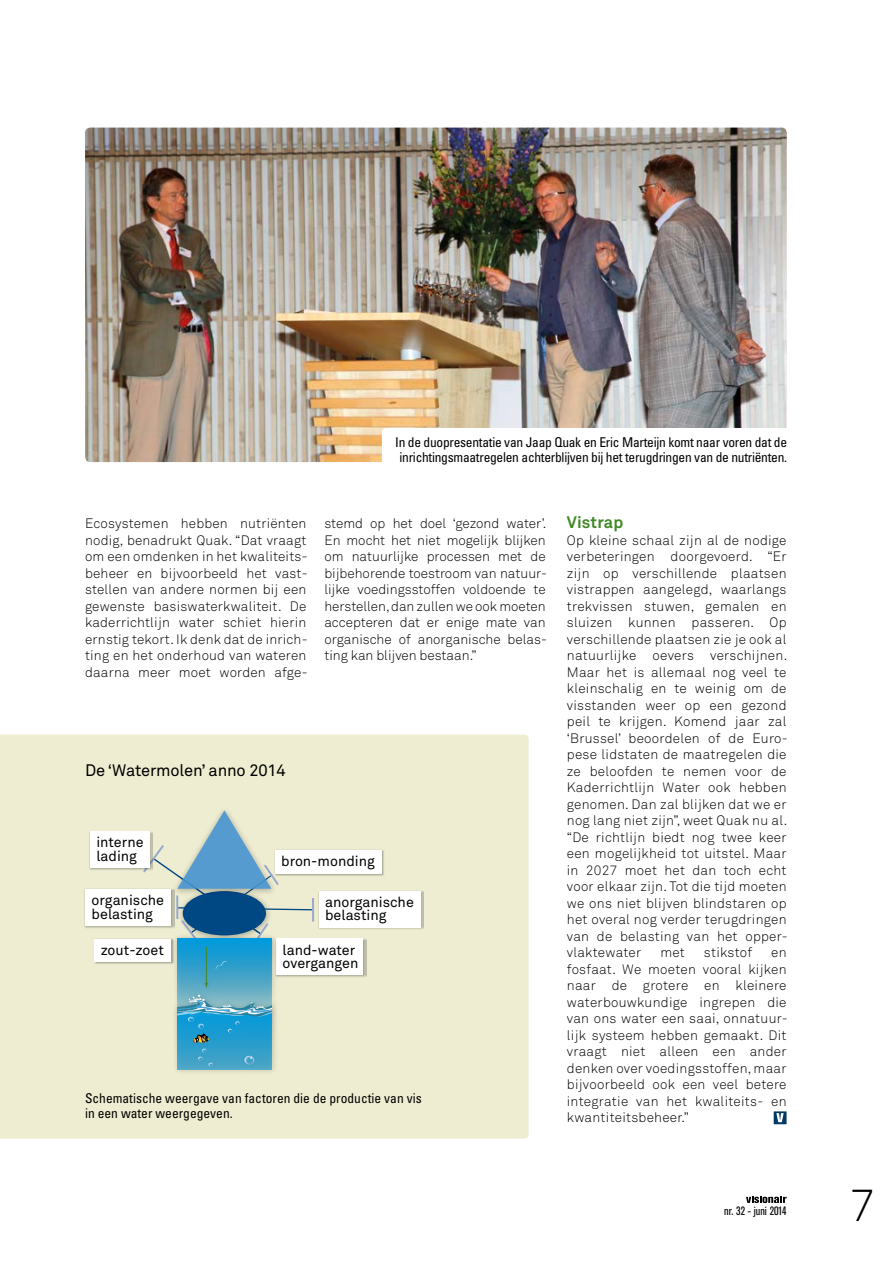
<style>
.page{position:relative;width:893px;height:1263px;background:#fff}
.page>*{position:absolute;margin:0;border:0;box-sizing:border-box;transform-origin:0 0}
.t1{font:300 45px "Akkurat";color:#000}
.Platte_tekst{font:16.5px "Akkurat";letter-spacing:-.01em;color:#000}
.Platte_tekst_Tussenk{font:700 16.5px "Akkurat";letter-spacing:.01em;color:#408927}
.t2{font:14.25px/13.6px "Akkurat";color:#010202}
.Platte_tekst-2{font:300 13.5px/16.5px "Akkurat";letter-spacing:.015em;color:#000;text-align:justify}
.Foto_bijschrift_Rech{font:condensed 13.5px/15px "Univers";letter-spacing:-.02em;color:#000;text-align:center}
.Foto_bijschrift_Rech-2{font:condensed 13.5px/15px "Univers";color:#000}
.t3{font:12px "Akzidenz Grotesk Condensed BQ";color:#000}
</style>
<div class="page">
<svg style="left:746px;top:1197px;width:41px;height:6px"></svg>
<svg style="left:774px;top:1111px;width:13px;height:13px"></svg>
<div style="left:0;top:735px;width:529px;height:404px;background:#eeedd2"></div>
<img style="left:85px;top:128px;width:702px;height:334px">
<div style="left:382px;top:428px;width:419px;height:51px;background:#fff;border-radius:4px"></div>
<img style="left:170px;top:803px;width:110px;height:7px">
<img style="left:89px;top:830px;width:54px;height:41px">
<div style="left:90px;top:831px;width:59px;height:37px;background:#fff"></div>
<img style="left:340px;top:937px;width:26px;height:41px">
<div style="left:276px;top:939px;width:87px;height:36px;background:#fff"></div>
<img style="left:313px;top:848px;width:71px;height:28px">
<div style="left:275px;top:850px;width:106px;height:23px;background:#fff"></div>
<svg style="left:143px;top:810px;width:170px;height:121px;background:#aac2c6"></svg>
<hr style="left:176px;top:895px;width:2px;height:24px;background:#97a8cc">
<hr style="left:312px;top:898px;width:2px;height:23px;background:#97a8cc">
<img style="left:84px;top:887px;width:90px;height:41px">
<div style="left:86px;top:889px;width:85px;height:36px;background:#fff"></div>
<img style="left:318px;top:889px;width:105px;height:41px">
<div style="left:319px;top:891px;width:101px;height:36px;background:#fff"></div>
<img style="left:76px;top:931px;width:264px;height:192px">
<div style="left:177px;top:1009px;width:95px;height:60px;background:#4da6c7"></div>
<svg style="left:177px;top:939px;width:95px;height:56px;background:#33a1cc"></svg>
<svg style="left:215px;top:961px;width:12px;height:8px"></svg>
<svg style="left:177px;top:995px;width:95px;height:71px;background:#3ea3c9"></svg>
<hr style="left:206px;top:947px;width:1px;height:37px;background:#408927">
<svg style="left:205px;top:982px;width:3px;height:6px"></svg>
<p class="Foto_bijschrift_Rech" style="left:395px;top:435px;width:393px">In de duopresentatie van Jaap Quak en Eric Marteijn komt naar voren dat de inrichtingsmaatregelen achterblijven bij het terugdringen van de nutriënten.</p>
<p class="Platte_tekst-2" style="left:85px;top:515px;width:224px">Ecosystemen hebben nutriënten nodig, benadrukt Quak. “Dat vraagt om een omdenken in het kwaliteits&shy;beheer en bijvoorbeeld het vast&shy;stellen van andere normen bij een gewenste basiswaterkwaliteit. De kaderrichtlijn water schiet hierin ernstig tekort. Ik denk dat de inrich&shy;ting en het onderhoud van wateren daarna meer moet worden afge-</p>
<p class="Platte_tekst-2" style="left:324px;top:515px;width:224px">stemd op het doel ‘gezond water’.<br>En mocht het niet mogelijk blijken om natuurlijke processen met de bijbehorende toestroom van natuur&shy;lijke voedingsstoffen voldoende te herstellen, dan zullen we ook moeten accepteren dat er enige mate van organische of anorganische belas&shy;ting kan blijven bestaan.”</p>
<p class="Platte_tekst" style="left:85px;top:760px;width:202px">De ‘Watermolen’ anno 2014</p>
<p class="t2" style="left:96px;top:836px;width:49px">interne lading</p>
<p class="t2" style="left:281px;top:855px;width:95px">bron-monding</p>
<p class="t2" style="left:92px;top:893px;width:74px">organische belasting</p>
<p class="t2" style="left:325px;top:895px;width:90px">anorganische belasting</p>
<p class="t2" style="left:101px;top:943px;width:65px">zout-zoet</p>
<p class="t2" style="left:283px;top:943px;width:77px">land-water overgangen</p>
<p class="Foto_bijschrift_Rech-2" style="left:85px;top:1090px;width:338px">Schematische weergave van factoren die de productie van vis in een water weergegeven.</p>
<p class="Platte_tekst_Tussenk" style="left:567px;top:512px;width:58px">Vistrap</p>
<p class="Platte_tekst-2" style="left:567px;top:532px;width:222px">Op kleine schaal zijn al de nodige verbeteringen doorgevoerd. “Er zijn op verschillende plaatsen vistrappen aangelegd, waarlangs trekvissen stuwen, gemalen en sluizen kunnen passeren. Op verschillende plaatsen zie je ook al natuurlijke oevers verschijnen.<br>Maar het is allemaal nog veel te kleinschalig en te weinig om de visstanden weer op een gezond peil te krijgen. Komend jaar zal ‘Brussel’ beoordelen of de Euro&shy;pese lidstaten de maatregelen die ze beloofden te nemen voor de Kaderrichtlijn Water ook hebben genomen. Dan zal blijken dat we er nog lang niet zijn”, weet Quak nu al. “De richtlijn biedt nog twee keer een mogelijkheid tot uitstel. Maar in 2027 moet het dan toch echt voor elkaar zijn. Tot die tijd moeten we ons niet blijven blindstaren op het overal nog verder terugdringen van de belasting van het opper&shy;vlaktewater</p>
<p class="Platte_tekst-2" style="left:660px;top:944px;width:26px">met</p>
<p class="Platte_tekst-2" style="left:704px;top:944px;width:50px">stikstof</p>
<p class="Platte_tekst-2" style="left:567px;top:944px;width:222px;text-indent:204px">en fosfaat. We moeten vooral kijken naar de grotere en kleinere waterbouwkundige ingrepen die van ons water een saai, onnatuur&shy;lijk systeem hebben gemaakt. Dit vraagt niet alleen een ander denken over voedingsstoffen, maar bijvoorbeeld ook een veel betere integratie van het kwaliteits- en kwantiteitsbeheer.”</p>
<p class="t3" style="left:724px;top:1204px;width:64px">nr. 32 - juni 2014</p>
<h1 class="t1" style="left:850px;top:1179px;width:27px">7</h1>
</div>
